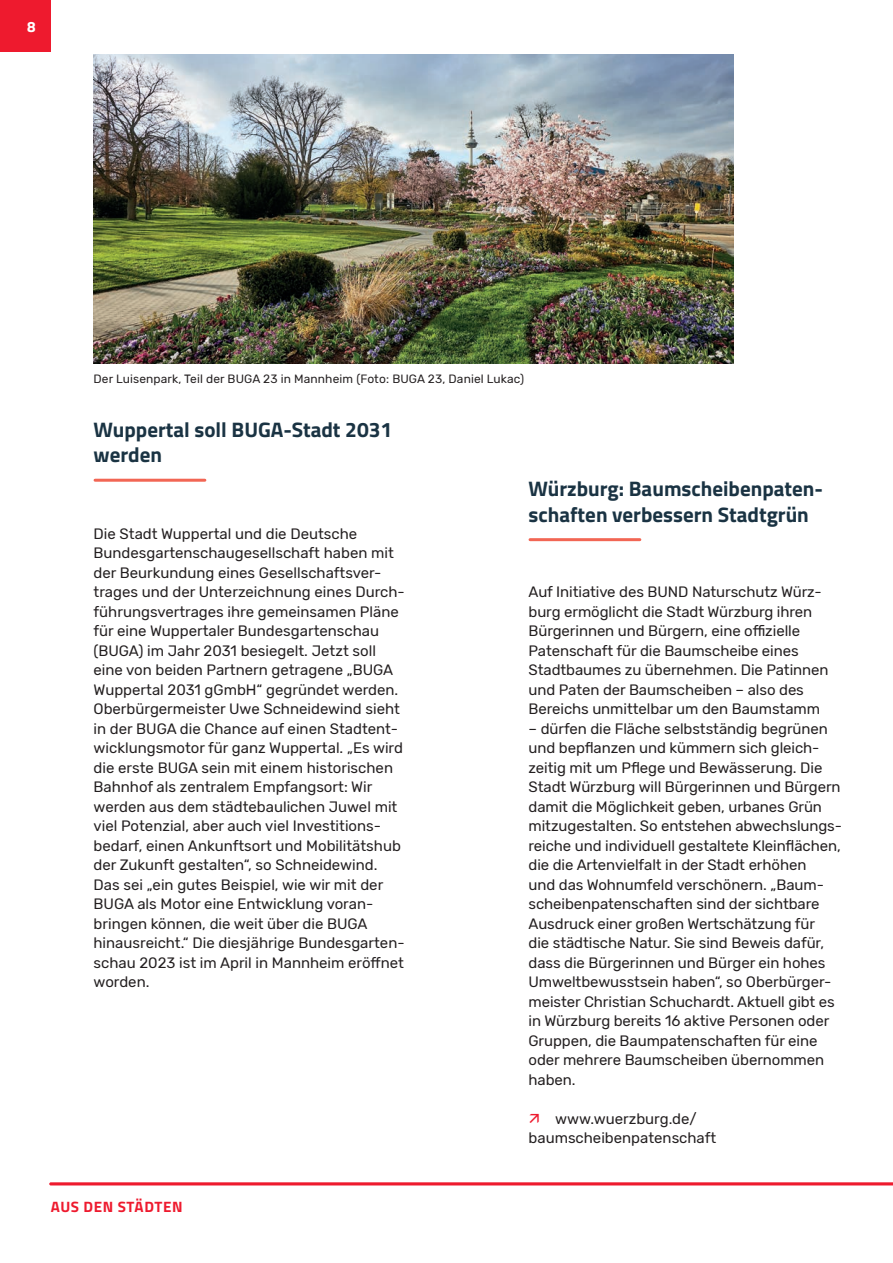
<style>
.page{position:relative;width:893px;height:1263px;background:#fff}
.page>*{position:absolute;margin:0;border:0;box-sizing:border-box;transform-origin:0 0}
.t1{font:700 21px/25.2px "Titillium Web";color:#1a3343}
.t2{font:15px/19.5px "Rubik";letter-spacing:-.005em;color:#231f20}
.t3{font:700 15px "Titillium Web";letter-spacing:.04em;color:#ee1a2e}
.t4{font:700 15px "Titillium Web";color:#fff}
.t5{font:12px "Rubik";letter-spacing:.01em;color:#231f20}
</style>
<div class="page">
<div style="left:0;top:0;width:51px;height:51px;background:#ee1a2e"></div>
<hr style="left:95px;top:479px;width:110px;height:3px;background:#f26654">
<img style="left:94px;top:54px;width:639px;height:309px">
<hr style="left:530px;top:538px;width:110px;height:3px;background:#f26654">
<svg style="left:49px;top:1182px;width:844px;height:4px;background:#f14959"></svg>
<p class="t4" style="left:27px;top:16px;width:10px">8</p>
<p class="t5" style="left:94px;top:372px;width:432px">Der Luisenpark, Teil der BUGA 23 in Mannheim (Foto: BUGA 23, Daniel Lukac)</p>
<h1 class="t1" style="left:94px;top:416px;width:300px">Wuppertal soll BUGA-Stadt 2031 werden</h1>
<p class="t2" style="left:94px;top:524px;width:313px">Die Stadt Wuppertal und die Deutsche Bundesgartenschaugesellschaft haben mit der Beurkundung eines Gesellschaftsver&shy;trages und der Unterzeichnung eines Durch&shy;führungsvertrages ihre gemeinsamen Pläne für eine Wuppertaler Bundesgartenschau (BUGA) im Jahr 2031 besiegelt. Jetzt soll eine von beiden Partnern getragene „BUGA Wuppertal 2031 gGmbH“ gegründet werden.<br>Oberbürgermeister Uwe Schneidewind sieht in der BUGA die Chance auf einen Stadtent&shy;wicklungsmotor für ganz Wuppertal. „Es wird die erste BUGA sein mit einem historischen Bahnhof als zentralem Empfangsort: Wir werden aus dem städtebaulichen Juwel mit viel Potenzial, aber auch viel Investitions&shy;bedarf, einen Ankunftsort und Mobilitätshub der Zukunft gestalten“, so Schneidewind.<br>Das sei „ein gutes Beispiel, wie wir mit der BUGA als Motor eine Entwicklung voran&shy;bringen können, die weit über die BUGA hinausreicht.“ Die diesjährige Bundesgarten&shy;schau 2023 ist im April in Mannheim eröffnet worden.</p>
<p class="t3" style="left:51px;top:1195px;width:133px">AUS DEN STÄDTEN</p>
<h1 class="t1" style="left:528px;top:475px;width:294px">Würzburg: Baumscheibenpaten&shy;schaften verbessern Stadtgrün</h1>
<p class="t2" style="left:528px;top:582px;width:302px">Auf Initiative des BUND Naturschutz Würz&shy;burg ermöglicht die Stadt Würzburg ihren Bürgerinnen und Bürgern, eine offizielle Patenschaft für die Baumscheibe eines Stadtbaumes zu übernehmen. Die Patinnen und Paten der Baumscheiben – also des Bereichs unmittelbar um den Baumstamm</p>
<p class="t2" style="left:528px;top:719px;width:315px">– dürfen die Fläche selbstständig begrünen und bepflanzen und kümmern sich gleich&shy;zeitig mit um Pflege und Bewässerung. Die Stadt Würzburg will Bürgerinnen und Bürgern damit die Möglichkeit geben, urbanes Grün mitzugestalten. So entstehen abwechslungs&shy;reiche und individuell gestaltete Kleinflächen, die die Artenvielfalt in der Stadt erhöhen<br>und das Wohnumfeld verschönern. „Baum&shy;scheibenpatenschaften sind der sichtbare Ausdruck einer großen Wertschätzung für<br>die städtische Natur. Sie sind Beweis dafür, dass die Bürgerinnen und Bürger ein hohes Umweltbewusstsein haben“, so Oberbürger&shy;meister Christian Schuchardt. Aktuell gibt es in Würzburg bereits 16 aktive Personen oder Gruppen, die Baumpatenschaften für eine oder mehrere Baumscheiben übernommen haben.</p>
<p class="t2" style="left:528px;top:1109px;width:189px;text-align:center">www.wuerzburg.de/ baumscheibenpatenschaft</p>
</div>
